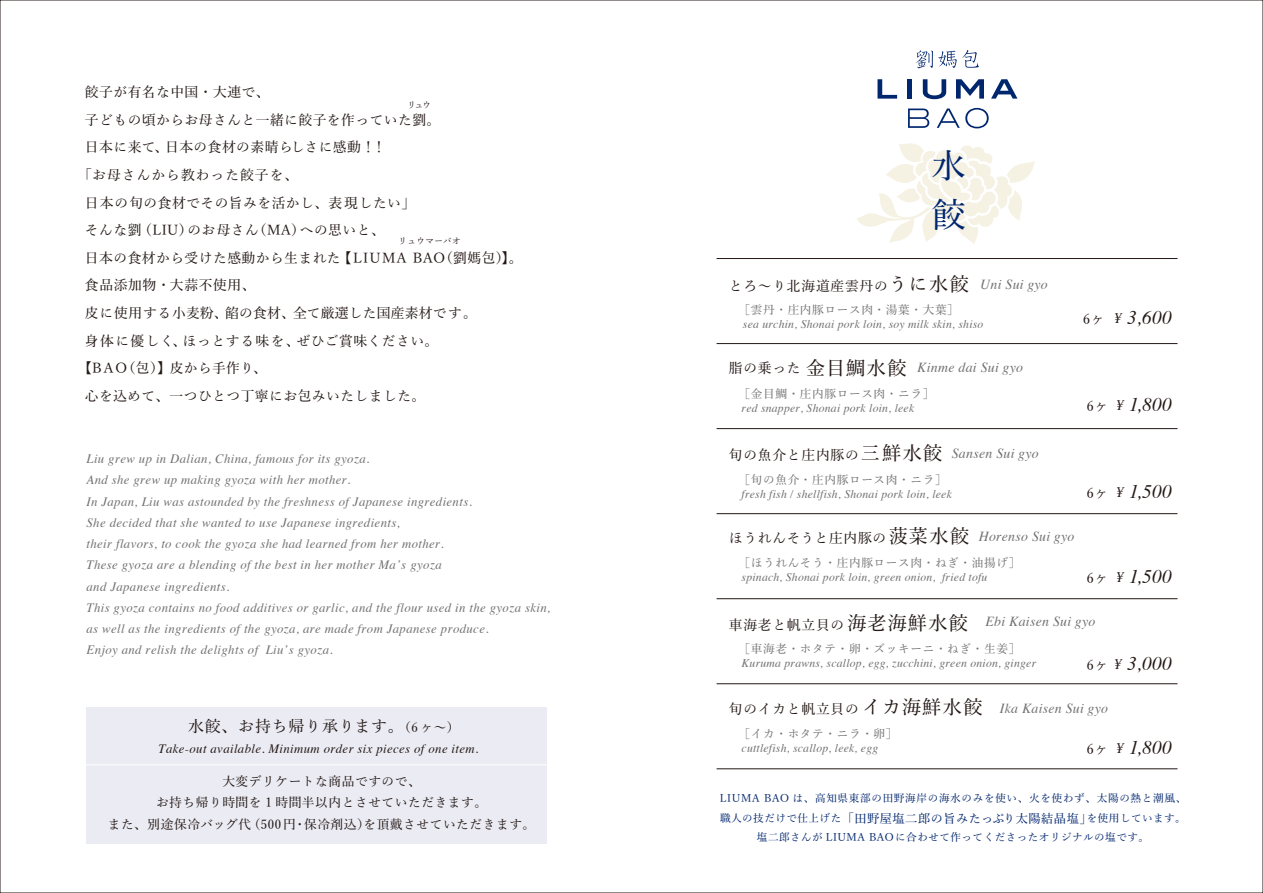
<style>
.page{position:relative;width:1263px;height:893px;background:#fff}
.page>*{position:absolute;margin:0;border:0;box-sizing:border-box;transform-origin:0 0}
.t1{font:500 34.05px/49.3px "Yu Min";color:#00266e}
.t2{font:italic 19.2px "Times";letter-spacing:.02em;color:#231815}
.t3{font:500 15.9px "Yu Min";letter-spacing:.05em;color:#231815}
.t4{font:500 13.8px "Yu Min";letter-spacing:.03em;color:#231815}
.t5{font:italic 13.8px "Times";letter-spacing:.02em;color:#727172}
.t6{font:500 13.8px "Yu Min";letter-spacing:.05em;color:#231815}
.t7{font:500 13.8px "Yu Min";letter-spacing:.01em;color:#231815}
.t8{font:500 13.8px "Yu Min";letter-spacing:.07em;color:#231815}
.t9{font:italic 12.75px/21.3px "Times";letter-spacing:.03em;color:#727172}
.t10{font:500 12.75px/21.3px "Yu Min";letter-spacing:.04em;color:#231815;text-align:center}
.t11{font:italic 12.75px "Times";letter-spacing:.03em;color:#231815}
.t12{font:italic 11.7px "Times";letter-spacing:.02em;color:#727172}
.t13{font:500 11.7px "Yu Min";letter-spacing:.05em;color:#727172}
.t14{font:500 10.65px/20px "Yu Min";letter-spacing:.06em;color:#00266e}
.t15{font:500 10.65px "Yu Min";letter-spacing:.04em;color:#00266e}
.t16{font:500 8.55px "Yu Min";letter-spacing:.05em;color:#231815}
.s1{font-size:12.75px}
.s2{font-size:19.2px}
.s3{font-family:"Yu Min";font-weight:500;font-style:normal;font-size:13.8px}
.s4{font-size:14.85px}
.s5{font-size:12.15px}
</style>
<div class="page">
<svg style="left:857px;top:143px;width:178px;height:101px"></svg>
<div style="left:86px;top:707px;width:461px;height:136px;background:#ebebf3"></div>
<hr style="left:716px;top:258px;width:461px;height:1px;background:#231815">
<hr style="left:716px;top:343px;width:461px;height:1px;background:#231815">
<hr style="left:716px;top:428px;width:461px;height:1px;background:#231815">
<hr style="left:716px;top:513px;width:461px;height:1px;background:#231815">
<hr style="left:716px;top:598px;width:461px;height:1px;background:#231815">
<hr style="left:716px;top:683px;width:461px;height:1px;background:#231815">
<hr style="left:716px;top:768px;width:461px;height:1px;background:#231815">
<hr style="left:86px;top:764px;width:461px;height:1px;background:#fff">
<svg style="left:877px;top:79px;width:20px;height:20px"></svg>
<div style="left:907px;top:79px;width:5px;height:20px;background:#00266e"></div>
<svg style="left:923px;top:79px;width:23px;height:20px"></svg>
<svg style="left:956px;top:79px;width:28px;height:20px"></svg>
<svg style="left:991px;top:79px;width:26px;height:20px"></svg>
<svg style="left:908px;top:109px;width:21px;height:19px"></svg>
<svg style="left:937px;top:108px;width:52px;height:20px"></svg>
<svg style="left:916px;top:50px;width:63px;height:18px"></svg>
<p class="t4" style="left:85px;top:79px;width:186px">餃子が有名な中国・大連で、</p>
<p class="t4" style="left:85px;top:107px;width:357px">子どもの頃からお母さんと一緒に餃子を作っていた劉。</p>
<p class="t4" style="left:85px;top:134px;width:302px">日本に来て、日本の食材の素晴らしさに感動！！</p>
<p class="t8" style="left:78px;top:162px;width:222px">「お母さんから教わった餃子を、</p>
<p class="t4" style="left:85px;top:190px;width:332px">日本の旬の食材でその旨みを活かし、表現したい」</p>
<p class="t4" style="left:85px;top:217px;width:301px">そんな劉（LIU）のお母さん（MA）への思いと、</p>
<p class="t4" style="left:85px;top:245px;width:439px">日本の食材から受けた感動から生まれた【LIUMA BAO（劉媽包）】。</p>
<p class="t4" style="left:85px;top:273px;width:172px">食品添加物・大蒜不使用、</p>
<p class="t7" style="left:85px;top:300px;width:394px">皮に使用する小麦粉、餡の食材、全て厳選した国産素材です。</p>
<p class="t4" style="left:85px;top:328px;width:355px">身体に優しく、ほっとする味を、ぜひご賞味ください。</p>
<p class="t4" style="left:78px;top:356px;width:191px">【BA O（包）】皮から手作り、</p>
<p class="t4" style="left:85px;top:383px;width:342px">心を込めて、一つひとつ丁寧にお包みいたしました。</p>
<p class="t16" style="left:407px;top:97px;width:25px">リュウ</p>
<p class="t16" style="left:399px;top:233px;width:64px">リュウマーバオ</p>
<p class="t9" style="left:87px;top:447px;width:465px">Liu grew up in Dalian, China, famous for its gyoza.<br>And she grew up making gyoza with her mother.<br>In Japan, Liu was astounded by the freshness of Japanese ingredients.<br>She decided that she wanted to use Japanese ingredients,<br>their flavors, to cook the gyoza she had learned from her mother.<br>These gyoza are a blending of the best in her mother Ma’s gyoza<br>and Japanese ingredients.<br>This gyoza contains no food additives or garlic, and the flour used in the gyoza skin, as well as the ingredients of the gyoza, are made from Japanese produce.<br>Enjoy and relish the delights of Liu’s gyoza.</p>
<p class="t3" style="left:188px;top:712px;width:273px">水餃、お持ち帰り承ります。<span class="s1">（6 ヶ～）</span></p>
<p class="t11" style="left:159px;top:737px;width:321px">Take-out available. Minimum order six pieces of one item.</p>
<p class="t10" style="left:108px;top:770px;width:429px">大変デリケートな商品ですので、<br>お持ち帰り時間を 1 時間半以内とさせていただきます。<br>また、別途保冷バッグ代（500 円・保冷剤込）を頂戴させていただきます。</p>
<h1 class="t1" style="left:932px;top:137px;width:35px">水餃</h1>
<p class="t6" style="left:729px;top:273px;width:241px">とろ～り北海道産雲丹の<span class="s2">うに水餃</span></p>
<p class="t13" style="left:738px;top:299px;width:222px">［雲丹・庄内豚ロース肉・湯葉・大葉］</p>
<p class="t12" style="left:743px;top:314px;width:242px">sea urchin, Shonai pork loin, soy milk skin, shiso</p>
<p class="t5" style="left:980px;top:272px;width:69px">Uni Sui gyo</p>
<p class="t4" style="left:729px;top:355px;width:179px">脂の乗った<span class="s2">金目鯛水餃</span></p>
<p class="t13" style="left:738px;top:383px;width:197px">［金目鯛・庄内豚ロース肉・ニラ］</p>
<p class="t12" style="left:741px;top:398px;width:174px">red snapper, Shonai pork loin, leek</p>
<p class="t5" style="left:917px;top:355px;width:107px">Kinme dai Sui gyo</p>
<h2 class="t2" style="left:1083px;top:300px;width:90px"><span class="s3">6ヶ</span> <span class="s4">¥</span> 3,600</h2>
<h2 class="t2" style="left:1087px;top:387px;width:86px"><span class="s3">6ヶ</span> <span class="s4">¥</span> 1,800</h2>
<p class="t6" style="left:729px;top:443px;width:215px">旬の魚介と庄内豚の<span class="s2">三鮮水餃</span></p>
<p class="t13" style="left:738px;top:468px;width:210px">［旬の魚介・庄内豚ロース肉・ニラ］</p>
<p class="t12" style="left:741px;top:484px;width:212px">fresh fish / shellfish, Shonai pork loin, leek</p>
<p class="t6" style="left:729px;top:526px;width:242px">ほうれんそうと庄内豚の<span class="s2">菠菜水餃</span></p>
<p class="t13" style="left:738px;top:551px;width:283px">［ほうれんそう・庄内豚ロース肉・ねぎ・油揚げ］</p>
<p class="t12" style="left:741px;top:567px;width:247px">spinach, Shonai pork loin, green onion, fried tofu</p>
<p class="t5" style="left:952px;top:442px;width:88px">Sansen Sui gyo</p>
<p class="t5" style="left:979px;top:524px;width:97px">Horenso Sui gyo</p>
<h2 class="t2" style="left:1087px;top:474px;width:86px"><span class="s3">6ヶ</span> <span class="s4">¥</span> 1,500</h2>
<h2 class="t2" style="left:1087px;top:559px;width:86px"><span class="s3">6ヶ</span> <span class="s4">¥</span> 1,500</h2>
<p class="t6" style="left:729px;top:612px;width:241px">車海老と帆立貝の<span class="s2">海老海鮮水餃</span></p>
<p class="t13" style="left:738px;top:638px;width:283px">［車海老・ホタテ・卵・ズッキーニ・ねぎ・生姜］</p>
<p class="t12" style="left:741px;top:653px;width:296px">Kuruma prawns, scallop, egg, zucchini, green onion, ginger</p>
<p class="t5" style="left:985px;top:610px;width:111px">Ebi Kaisen Sui gyo</p>
<h2 class="t2" style="left:1087px;top:646px;width:86px"><span class="s3">6ヶ</span> <span class="s4">¥</span> 3,000</h2>
<p class="t6" style="left:729px;top:697px;width:255px">旬のイカと帆立貝の<span class="s2">イカ海鮮水餃</span></p>
<p class="t13" style="left:738px;top:722px;width:161px">［イカ・ホタテ・ニラ・卵］</p>
<p class="t12" style="left:741px;top:738px;width:138px">cuttlefish, scallop, leek, egg</p>
<p class="t5" style="left:1000px;top:696px;width:110px">Ika Kaisen Sui gyo</p>
<h2 class="t2" style="left:1087px;top:730px;width:86px"><span class="s3">6ヶ</span> <span class="s4">¥</span> 1,800</h2>
<p class="t14" style="left:720px;top:787px;width:468px">LIUMA BAO は、高知県東部の田野海岸の海水のみを使い、火を使わず、太陽の熱と潮風、職人の技だけで仕上げた<span class="s5">「田野屋塩二郎の旨みたっぷり太陽結晶塩」</span>を使用しています。</p>
<p class="t15" style="left:757px;top:827px;width:394px">塩二郎さんが LIUMA BAOに合わせて作ってくださったオリジナルの塩です。</p>
</div>
